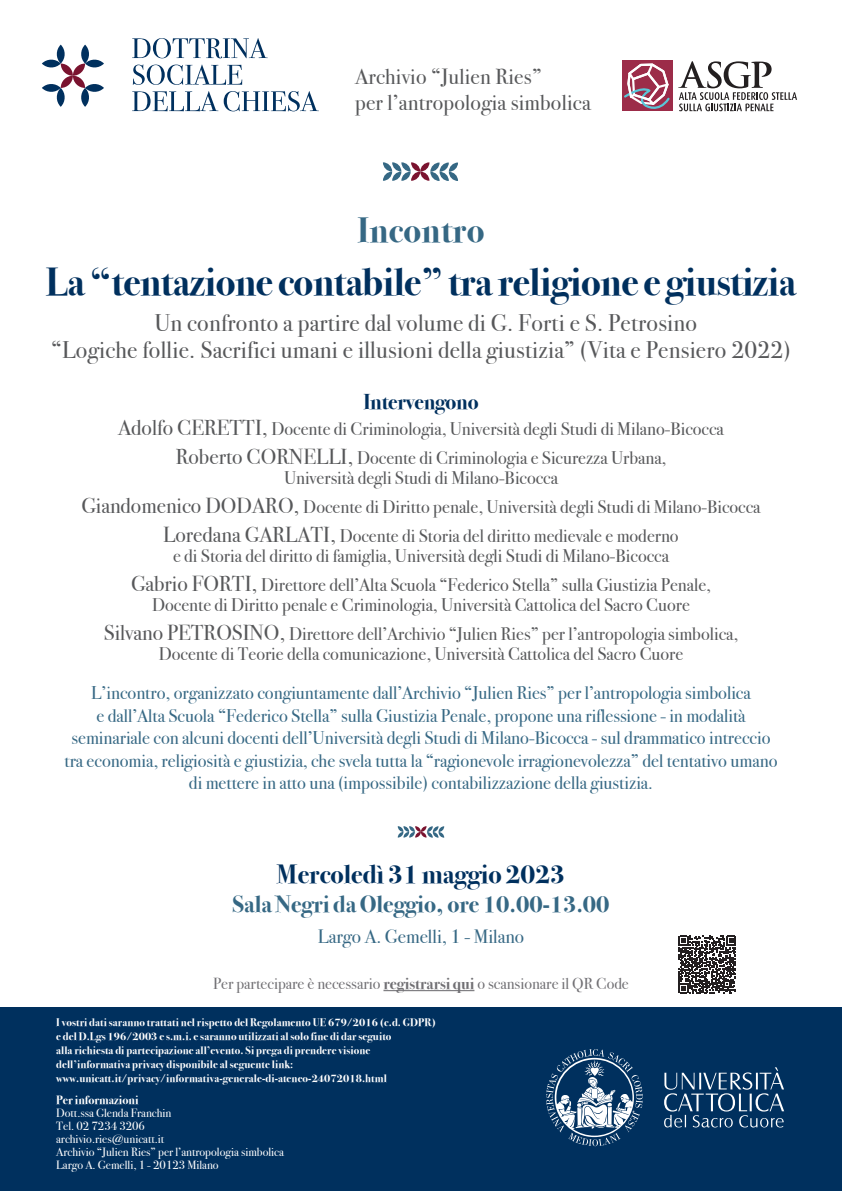
<style>
.page{position:relative;width:842px;height:1191px;background:#fff}
.page>*{position:absolute;margin:0;border:0;box-sizing:border-box;transform-origin:0 0}
.t1{font:700 39px "Bodoni Svty Two ITCTT";letter-spacing:-.01em;color:#00305e}
.t2{font:700 35px "Bodoni Svty Two ITCTT";letter-spacing:.01em;color:#366884}
.t3{font:700 26.3px "Bodoni Svty Two ITCTT";color:#00305e}
.t4{font:24px "Bodoni Svty Two ITCTT";letter-spacing:.01em;color:#57585a}
.t5{font:700 23.7px "Bodoni Svty Two ITCTT";color:#366884}
.t6{font:21.9px "Bodoni Svty Two ITCTT";letter-spacing:.01em;color:#57585a}
.t7{font:700 21.5px "Bodoni Svty Two ITCTT";letter-spacing:-.01em;color:#00305e}
.t8{font:19.3px "Bodoni Svty Two ITCTT";color:#366884}
.t9{font:18.4px/22.4px "Bodoni Svty Two ITCTT";color:#366884;text-align:center}
.t10{font:18.2px "Bodoni Svty Two ITCTT";color:#57585a}
.t11{font:16px "Bodoni Svty Two ITCTT";color:#717074}
.t12{font:12px "Bodoni Svty Two ITCTT";color:#fff}
.t13{font:700 12px "Bodoni Svty Two ITCTT";color:#fff}
.t14{font:700 11px "Bodoni Svty Two ITCTT";letter-spacing:.01em;color:#fff}
.s1{font-size:21.7px}
.s2{font-weight:700}
</style>
<div class="page">
<div style="left:0;top:1007px;width:842px;height:184px;background:#00305e"></div>
<svg style="left:664px;top:1067px;width:120px;height:60px"></svg>
<svg style="left:546px;top:1049px;width:97px;height:97px"></svg>
<svg style="left:383px;top:162px;width:75px;height:19px"></svg>
<hr style="left:383px;top:990px;width:91px;height:1px;background:#717074">
<svg style="left:132px;top:38px;width:136px;height:20px"></svg>
<svg style="left:133px;top:64px;width:109px;height:21px"></svg>
<svg style="left:132px;top:91px;width:86px;height:20px"></svg>
<svg style="left:224px;top:91px;width:95px;height:20px"></svg>
<svg style="left:42px;top:45px;width:62px;height:62px"></svg>
<svg style="left:398px;top:826px;width:46px;height:11px"></svg>
<svg style="left:678px;top:935px;width:58px;height:58px"></svg>
<div style="left:622px;top:61px;width:50px;height:50px;background:#9c2c49"></div>
<svg style="left:678px;top:61px;width:119px;height:50px"></svg>
<svg style="left:624px;top:63px;width:46px;height:46px"></svg>
<p class="t6" style="left:355px;top:58px;width:188px">Archivio “Julien Ries”</p>
<p class="t6" style="left:355px;top:85px;width:237px">per l’antropologia simbolica</p>
<p class="t2" style="left:357px;top:201px;width:129px">Incontro</p>
<p class="t1" style="left:46px;top:249px;width:752px">La “tentazione contabile” tra religione e giustizia</p>
<p class="t4" style="left:154px;top:303px;width:544px">Un confronto a partire dal volume di G. Forti e S. Petrosino</p>
<p class="t4" style="left:51px;top:330px;width:741px">“Logiche follie. Sacrifici umani e illusioni della giustizia” (Vita e Pensiero 2022)</p>
<p class="t7" style="left:363px;top:384px;width:117px">Intervengono</p>
<p class="t10" style="left:118px;top:414px;width:607px"><span class="s1">Adolfo CERETTI,</span> Docente di Criminologia, Università degli Studi di Milano-Bicocca</p>
<p class="t10" style="left:176px;top:442px;width:492px"><span class="s1">Roberto CORNELLI,</span> Docente di Criminologia e Sicurezza Urbana,</p>
<p class="t10" style="left:284px;top:463px;width:275px">Università degli Studi di Milano-Bicocca</p>
<p class="t10" style="left:82px;top:492px;width:680px"><span class="s1">Giandomenico DODARO,</span> Docente di Diritto penale, Università degli Studi di Milano-Bicocca</p>
<p class="t10" style="left:163px;top:520px;width:517px"><span class="s1">Loredana GARLATI,</span> Docente di Storia del diritto medievale e moderno</p>
<p class="t10" style="left:173px;top:541px;width:497px">e di Storia del diritto di famiglia, Università degli Studi di Milano-Bicocca</p>
<p class="t10" style="left:131px;top:569px;width:581px"><span class="s1">Gabrio FORTI,</span> Direttore dell’Alta Scuola “Federico Stella” sulla Giustizia Penale,</p>
<p class="t10" style="left:152px;top:590px;width:539px">Docente di Diritto penale e Criminologia, Università Cattolica del Sacro Cuore</p>
<p class="t10" style="left:104px;top:618px;width:636px"><span class="s1">Silvano PETROSINO,</span> Direttore dell’Archivio “Julien Ries” per l’antropologia simbolica,</p>
<p class="t10" style="left:159px;top:639px;width:526px">Docente di Teorie della comunicazione, Università Cattolica del Sacro Cuore</p>
<p class="t9" style="left:91px;top:680px;width:661px">L’incontro, organizzato congiuntamente dall’Archivio “Julien Ries” per l’antropologia simbolica</p>
<p class="t9" style="left:71px;top:702px;width:700px">e dall’Alta Scuola “Federico Stella” sulla Giustizia Penale, propone una riflessione - in modalità seminariale con alcuni docenti dell’Università degli Studi di Milano-Bicocca - sul drammatico intreccio</p>
<p class="t9" style="left:64px;top:747px;width:714px">tra economia, religiosità e giustizia, che svela tutta la “ragionevole irragionevolezza” del tentativo umano di mettere in atto una (impossibile) contabilizzazione della giustizia.</p>
<p class="t3" style="left:277px;top:853px;width:290px">Mercoledì 31 maggio 2023</p>
<p class="t5" style="left:232px;top:884px;width:379px">Sala Negri da Oleggio, ore 10.00-13.00</p>
<p class="t8" style="left:318px;top:920px;width:208px">Largo A. Gemelli, 1 - Milano</p>
<p class="t11" style="left:213px;top:970px;width:417px">Per partecipare è necessario <span class="s2">registrarsi qui</span> o scansionare il QR Code</p>
<p class="t14" style="left:56px;top:1013px;width:381px">I vostri dati saranno trattati nel rispetto del Regolamento UE 679/2016 (c.d. GDPR)</p>
<p class="t14" style="left:56px;top:1027px;width:337px">e del D.Lgs 196/2003 e s.m.i. e saranno utilizzati al solo fine di dar seguito</p>
<p class="t14" style="left:56px;top:1041px;width:316px">alla richiesta di partecipazione all’evento. Si prega di prendere visione</p>
<p class="t14" style="left:56px;top:1055px;width:239px">dell’informativa privacy disponibile al seguente link:</p>
<p class="t14" style="left:56px;top:1069px;width:332px">www.unicatt.it/privacy/informativa-generale-di-ateneo-24072018.html</p>
<p class="t13" style="left:56px;top:1090px;width:84px">Per informazioni</p>
<p class="t12" style="left:56px;top:1103px;width:117px">Dott.ssa Glenda Franchin</p>
<p class="t12" style="left:56px;top:1116px;width:90px">Tel. 02 7234 3206</p>
<p class="t12" style="left:56px;top:1129px;width:110px">archivio.ries@unicatt.it</p>
<p class="t12" style="left:56px;top:1142px;width:229px">Archivio “Julien Ries” per l’antropologia simbolica</p>
<p class="t12" style="left:56px;top:1155px;width:164px">Largo A. Gemelli, 1 - 20123 Milano</p>
</div>
